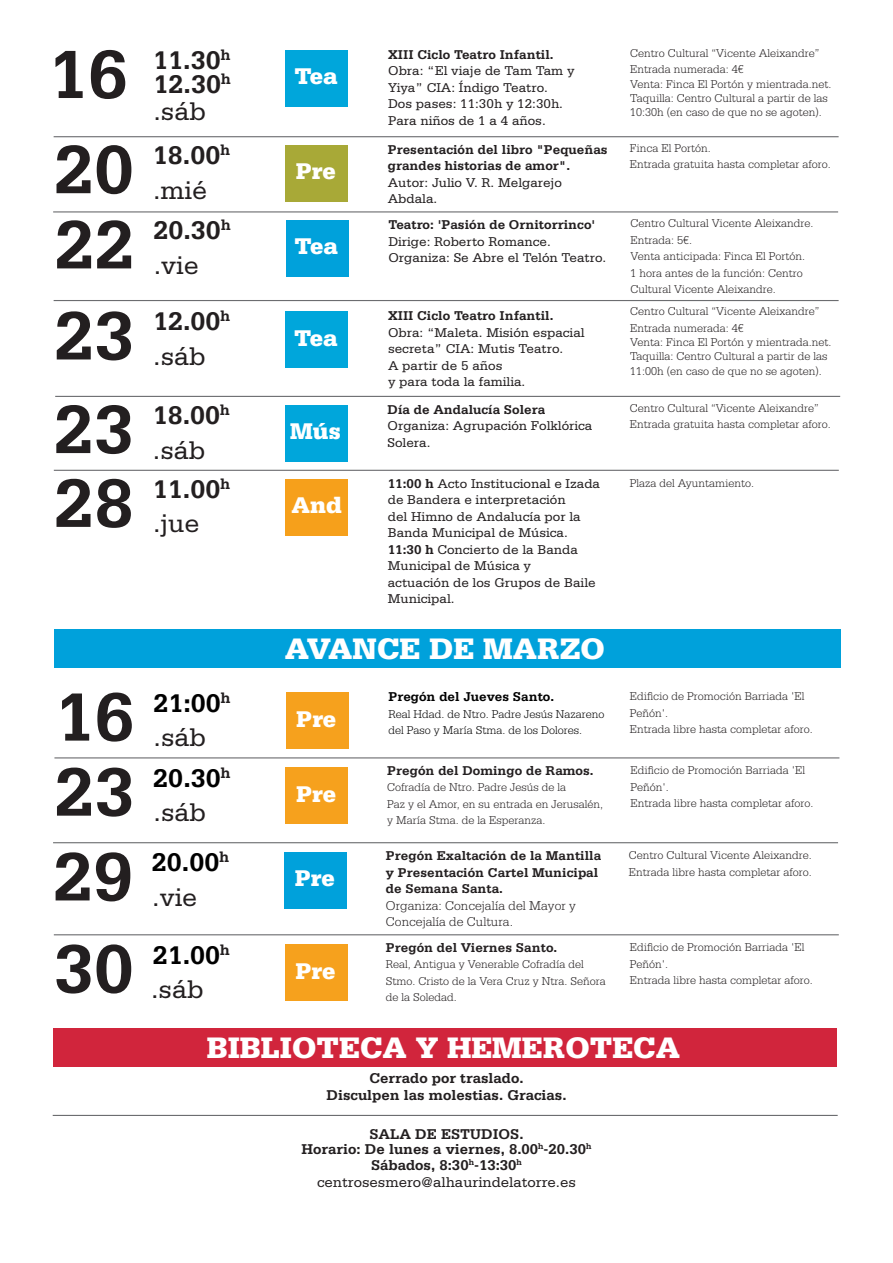
<style>
.page{position:relative;width:893px;height:1263px;background:#fff}
.page>*{position:absolute;margin:0;border:0;box-sizing:border-box;transform-origin:0 0}
.t1{font:700 72px "Serifa Std";color:#231f20}
.t2{font:900 31.35px "Serifa Std";color:#fff}
.t3{font:700 27px "Serifa Std";color:#231f20}
.t4{font:27px "Serifa Std";color:#231f20}
.t5{font:700 27px "Serifa Std";color:#000}
.t6{font:900 24px "Serifa Std";color:#fff}
.t7{font:700 15px "Serifa Std";color:#231f20}
.t8{font:15px "Serifa Std";color:#231f20}
.t9{font:13.5px/16.5px "Serifa Std";color:#231f20}
.t10{font:700 13.5px/16.5px "Serifa Std";color:#231f20}
.t11{font:300 13.5px "Serifa Std";color:#231f20}
.t12{font:700 13.5px "Serifa Std";color:#000}
.t13{font:300 12px/16.5px "Serifa Std";color:#231f20}
.t14{font:300 12px/16.5px "Serifa Std";color:#000}
.s1{font-weight:700}
</style>
<div class="page">
<div style="left:53px;top:1029px;width:784px;height:38px;background:#d1253c"></div>
<div style="left:54px;top:629px;width:786px;height:38px;background:#00a1db"></div>
<hr style="left:53px;top:1115px;width:785px;height:1px;background:#6c6d70">
<div style="left:286px;top:311px;width:62px;height:57px;background:#00a6db"></div>
<div style="left:285px;top:405px;width:62px;height:57px;background:#00a6db"></div>
<hr style="left:54px;top:136px;width:785px;height:1px;background:#6c6d70">
<div style="left:286px;top:50px;width:62px;height:57px;background:#00a6db"></div>
<hr style="left:54px;top:470px;width:785px;height:1px;background:#6c6d70">
<div style="left:285px;top:479px;width:63px;height:56px;background:#f6a01b"></div>
<div style="left:285px;top:145px;width:63px;height:57px;background:#a8a937"></div>
<hr style="left:55px;top:396px;width:785px;height:1px;background:#6c6d70">
<hr style="left:54px;top:300px;width:785px;height:1px;background:#6c6d70">
<div style="left:286px;top:692px;width:62px;height:57px;background:#f6a11d"></div>
<hr style="left:54px;top:757px;width:785px;height:1px;background:#6c6d70">
<div style="left:286px;top:768px;width:62px;height:56px;background:#f6a11d"></div>
<div style="left:284px;top:852px;width:63px;height:57px;background:#00a1db"></div>
<div style="left:285px;top:944px;width:62px;height:57px;background:#f6a11d"></div>
<hr style="left:53px;top:842px;width:785px;height:1px;background:#6c6d70">
<hr style="left:54px;top:934px;width:785px;height:1px;background:#6c6d70">
<hr style="left:53px;top:211px;width:785px;height:1px;background:#6c6d70">
<div style="left:286px;top:220px;width:62px;height:57px;background:#00a1db"></div>
<p class="t1" style="left:48px;top:32px;width:82px">16</p>
<p class="t1" style="left:54px;top:127px;width:82px">20</p>
<p class="t1" style="left:55px;top:203px;width:82px">22</p>
<p class="t1" style="left:54px;top:294px;width:82px">23</p>
<p class="t1" style="left:54px;top:387px;width:82px">23</p>
<p class="t1" style="left:54px;top:461px;width:82px">28</p>
<p class="t1" style="left:55px;top:675px;width:82px">16</p>
<p class="t1" style="left:54px;top:750px;width:82px">23</p>
<p class="t1" style="left:53px;top:834px;width:82px">29</p>
<p class="t1" style="left:54px;top:927px;width:82px">30</p>
<p class="t3" style="left:153px;top:44px;width:79px">11.30<sup>h</sup></p>
<p class="t3" style="left:154px;top:68px;width:79px">12.30<sup>h</sup></p>
<p class="t4" style="left:153px;top:96px;width:54px">.sáb</p>
<p class="t6" style="left:294px;top:62px;width:45px">Tea</p>
<p class="t10" style="left:388px;top:46px;width:167px">XIII Ciclo Teatro Infantil.</p>
<p class="t9" style="left:388px;top:63px;width:188px">Obra: “El viaje de Tam Tam y<br>Yiya” CIA: Índigo Teatro.</p>
<p class="t9" style="left:388px;top:96px;width:176px">Dos pases: 11:30h y 12:30h.</p>
<p class="t9" style="left:388px;top:112px;width:159px">Para niños de 1 a 4 años.</p>
<p class="t3" style="left:153px;top:139px;width:79px">18.00<sup>h</sup></p>
<p class="t10" style="left:388px;top:141px;width:221px">Presentación del libro "Pequeñas grandes historias de amor".</p>
<p class="t9" style="left:388px;top:174px;width:176px">Autor: Julio V. R. Melgarejo<br>Abdala.</p>
<p class="t6" style="left:296px;top:157px;width:42px">Pre</p>
<p class="t4" style="left:153px;top:175px;width:56px">.mié</p>
<p class="t3" style="left:153px;top:215px;width:79px">20.30<sup>h</sup></p>
<p class="t10" style="left:388px;top:216px;width:208px">Teatro: 'Pasión de Ornitorrinco'</p>
<p class="t9" style="left:388px;top:233px;width:164px">Dirige: Roberto Romance.</p>
<p class="t9" style="left:388px;top:250px;width:219px">Organiza: Se Abre el Telón Teatro.</p>
<p class="t6" style="left:295px;top:232px;width:45px">Tea</p>
<p class="t4" style="left:154px;top:250px;width:47px">.vie</p>
<p class="t3" style="left:153px;top:306px;width:79px">12.00<sup>h</sup></p>
<p class="t4" style="left:153px;top:341px;width:54px">.sáb</p>
<p class="t3" style="left:153px;top:399px;width:79px">18.00<sup>h</sup></p>
<p class="t4" style="left:153px;top:435px;width:54px">.sáb</p>
<p class="t6" style="left:294px;top:323px;width:45px">Tea</p>
<p class="t6" style="left:290px;top:417px;width:52px">Mús</p>
<p class="t10" style="left:388px;top:307px;width:167px">XIII Ciclo Teatro Infantil.</p>
<p class="t9" style="left:388px;top:324px;width:198px">Obra: “Maleta. Misión espacial secreta” CIA: Mutis Teatro.</p>
<p class="t9" style="left:388px;top:357px;width:116px">A partir de 5 años</p>
<p class="t9" style="left:388px;top:374px;width:139px">y para toda la familia.</p>
<p class="t10" style="left:388px;top:401px;width:159px">Día de Andalucía Solera</p>
<p class="t9" style="left:388px;top:418px;width:206px">Organiza: Agrupación Folklórica<br>Solera.</p>
<p class="t3" style="left:153px;top:473px;width:79px">11.00<sup>h</sup></p>
<p class="t9" style="left:388px;top:475px;width:214px"><span class="s1">11:00 h</span> Acto Institucional e Izada de Bandera e interpretación</p>
<p class="t9" style="left:388px;top:508px;width:194px">del Himno de Andalucía por la<br>Banda Municipal de Música.</p>
<p class="t9" style="left:388px;top:541px;width:192px"><span class="s1">11:30 h</span> Concierto de la Banda<br>Municipal de Música y</p>
<p class="t9" style="left:388px;top:574px;width:209px">actuación de los Grupos de Baile<br>Municipal.</p>
<p class="t6" style="left:291px;top:491px;width:52px">And</p>
<p class="t4" style="left:153px;top:509px;width:48px">.jue</p>
<p class="t2" style="left:285px;top:630px;width:322px">AVANCE DE MARZO</p>
<p class="t5" style="left:153px;top:687px;width:79px">21:00<sup>h</sup></p>
<p class="t12" style="left:388px;top:689px;width:167px">Pregón del Jueves Santo.</p>
<p class="t14" style="left:388px;top:706px;width:217px">Real Hdad. de Ntro. Padre Jesús Nazareno del Paso y María Stma. de los Dolores.</p>
<p class="t6" style="left:296px;top:705px;width:42px">Pre</p>
<p class="t4" style="left:154px;top:722px;width:54px">.sáb</p>
<p class="t5" style="left:153px;top:762px;width:79px">20.30<sup>h</sup></p>
<p class="t4" style="left:154px;top:797px;width:54px">.sáb</p>
<p class="t5" style="left:152px;top:847px;width:79px">20.00<sup>h</sup></p>
<p class="t4" style="left:152px;top:882px;width:47px">.vie</p>
<p class="t6" style="left:296px;top:780px;width:42px">Pre</p>
<p class="t6" style="left:295px;top:864px;width:42px">Pre</p>
<p class="t10" style="left:387px;top:762px;width:208px">Pregón del Domingo de Ramos.</p>
<p class="t13" style="left:387px;top:779px;width:181px">Cofradía de Ntro. Padre Jesús de la</p>
<p class="t13" style="left:387px;top:796px;width:217px">Paz y el Amor, en su entrada en Jerusalén, y María Stma. de la Esperanza.</p>
<p class="t10" style="left:386px;top:847px;width:217px">Pregón Exaltación de la Mantilla</p>
<p class="t10" style="left:386px;top:864px;width:214px">y Presentación Cartel Municipal</p>
<p class="t10" style="left:386px;top:880px;width:119px">de Semana Santa.</p>
<p class="t11" style="left:386px;top:898px;width:192px">Organiza: Concejalía del Mayor y</p>
<p class="t11" style="left:386px;top:914px;width:129px">Concejalía de Cultura.</p>
<p class="t5" style="left:153px;top:939px;width:79px">21.00<sup>h</sup></p>
<p class="t10" style="left:386px;top:939px;width:173px">Pregón del Viernes Santo.</p>
<p class="t13" style="left:386px;top:956px;width:221px">Real, Antigua y Venerable Cofradía del<br>Stmo. Cristo de la Vera Cruz y Ntra. Señora de la Soledad.</p>
<p class="t6" style="left:296px;top:956px;width:42px">Pre</p>
<p class="t4" style="left:151px;top:974px;width:54px">.sáb</p>
<p class="t13" style="left:630px;top:45px;width:191px">Centro Cultural “Vicente Aleixandre”</p>
<p class="t13" style="left:630px;top:61px;width:115px">Entrada numerada: 4€</p>
<p class="t13" style="left:630px;top:76px;width:203px">Venta: Finca El Portón y mientrada.net.</p>
<p class="t13" style="left:630px;top:91px;width:199px;line-height:14.4px">Taquilla: Centro Cultural a partir de las<br>10:30h (en caso de que no se agoten).</p>
<p class="t13" style="left:630px;top:140px;width:83px">Finca El Portón.</p>
<p class="t13" style="left:630px;top:156px;width:202px">Entrada gratuita hasta completar aforo.</p>
<p class="t13" style="left:630px;top:215px;width:184px">Centro Cultural Vicente Aleixandre.</p>
<p class="t13" style="left:630px;top:232px;width:63px">Entrada: 5€.</p>
<p class="t13" style="left:630px;top:248px;width:176px">Venta anticipada: Finca El Portón.</p>
<p class="t13" style="left:630px;top:265px;width:174px">1 hora antes de la función: Centro<br>Cultural Vicente Aleixandre.</p>
<p class="t13" style="left:630px;top:303px;width:191px">Centro Cultural “Vicente Aleixandre”</p>
<p class="t13" style="left:630px;top:319px;width:115px">Entrada numerada: 4€</p>
<p class="t13" style="left:630px;top:334px;width:203px">Venta: Finca El Portón y mientrada.net.</p>
<p class="t13" style="left:630px;top:349px;width:199px;line-height:14.4px">Taquilla: Centro Cultural a partir de las<br>11:00h (en caso de que no se agoten).</p>
<p class="t13" style="left:630px;top:400px;width:191px">Centro Cultural “Vicente Aleixandre”</p>
<p class="t13" style="left:630px;top:416px;width:202px">Entrada gratuita hasta completar aforo.</p>
<p class="t13" style="left:630px;top:475px;width:126px">Plaza del Ayuntamiento.</p>
<p class="t13" style="left:630px;top:688px;width:176px">Edificio de Promoción Barriada 'El<br>Peñón'.</p>
<p class="t13" style="left:630px;top:721px;width:184px">Entrada libre hasta completar aforo.</p>
<p class="t13" style="left:630px;top:762px;width:176px">Edificio de Promoción Barriada 'El<br>Peñón'.</p>
<p class="t13" style="left:630px;top:795px;width:184px">Entrada libre hasta completar aforo.</p>
<p class="t13" style="left:629px;top:847px;width:184px">Centro Cultural Vicente Aleixandre.</p>
<p class="t13" style="left:629px;top:864px;width:184px">Entrada libre hasta completar aforo.</p>
<p class="t13" style="left:630px;top:939px;width:176px">Edificio de Promoción Barriada 'El<br>Peñón'.</p>
<p class="t13" style="left:630px;top:972px;width:184px">Entrada libre hasta completar aforo.</p>
<p class="t2" style="left:207px;top:1029px;width:475px">BIBLIOTECA Y HEMEROTECA</p>
<p class="t7" style="left:369px;top:1070px;width:156px">Cerrado por traslado.</p>
<p class="t7" style="left:326px;top:1086px;width:242px">Disculpen las molestias. Gracias.</p>
<p class="t7" style="left:369px;top:1125px;width:156px">SALA DE ESTUDIOS.</p>
<p class="t7" style="left:301px;top:1140px;width:291px">Horario: De lunes a viernes, 8.00<sup>h</sup>-20.30<sup>h</sup></p>
<p class="t7" style="left:371px;top:1157px;width:152px">Sábados, 8:30<sup>h</sup>-13:30<sup>h</sup></p>
<p class="t8" style="left:317px;top:1174px;width:260px">centrosesmero@alhaurindelatorre.es</p>
</div>
